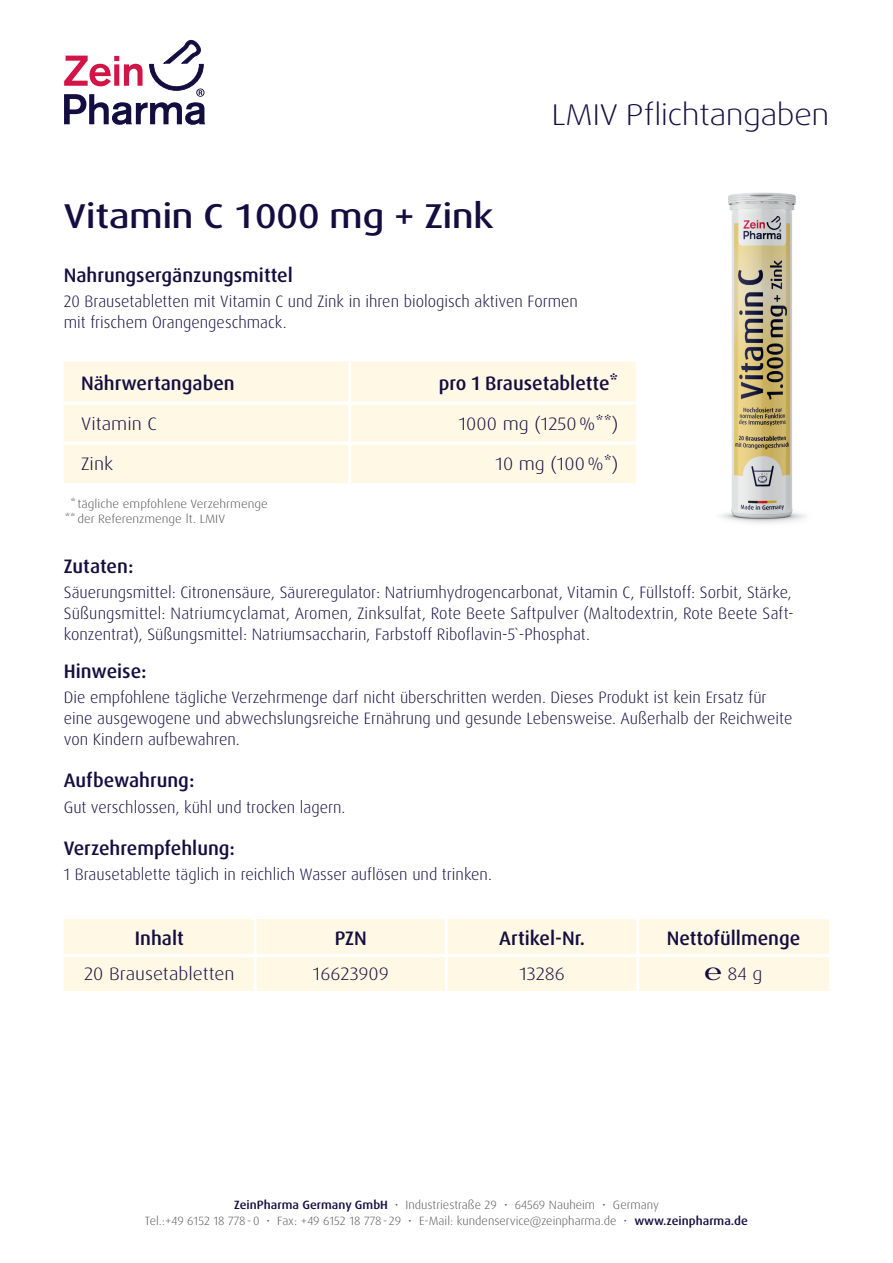
<style>
.page{position:relative;width:893px;height:1263px;background:#fff}
.page>*{position:absolute;margin:0;border:0;box-sizing:border-box;transform-origin:0 0}
.t1{font:500 expanded 34.5px "Dax Pro";color:#140d40}
.t2{font:300 expanded 30px "Dax Pro";color:#140d40}
.t3{font:500 19.5px "Dax Pro";color:#140d40}
.t4{font:300 18px "Dax Pro";color:#140d40;scale:1.1 1}
.t5{font:300 16.5px/21px "Dax Pro";color:#140d40}
.t6{font:300 12px/16.5px "Dax Pro";color:#57585a;text-align:center;scale:1.05 1}
.t7{font:300 12px/14.4px "Dax Pro";color:#57585a;scale:1.1 1}
.s1{font-weight:500;color:#140d40}
</style>
<div class="page">
<svg style="left:64px;top:39px;width:142px;height:86px"></svg>
<div style="left:64px;top:362px;width:477px;height:121px;background:#fef8e4"></div>
<hr style="left:348px;top:362px;width:3px;height:39px;background:#fff">
<hr style="left:64px;top:401px;width:286px;height:3px;background:#fff">
<hr style="left:350px;top:401px;width:286px;height:3px;background:#fff">
<hr style="left:348px;top:404px;width:3px;height:38px;background:#fff">
<hr style="left:64px;top:442px;width:286px;height:3px;background:#fff">
<hr style="left:350px;top:442px;width:286px;height:3px;background:#fff">
<hr style="left:348px;top:445px;width:3px;height:38px;background:#fff">
<img style="left:541px;top:192px;width:264px;height:332px">
<div style="left:64px;top:919px;width:765px;height:72px;background:#fef8e4"></div>
<hr style="left:254px;top:919px;width:3px;height:35px;background:#fff">
<hr style="left:445px;top:919px;width:3px;height:35px;background:#fff">
<hr style="left:636px;top:919px;width:3px;height:35px;background:#fff">
<hr style="left:64px;top:954px;width:191px;height:3px;background:#fff">
<hr style="left:255px;top:954px;width:191px;height:3px;background:#fff">
<hr style="left:254px;top:957px;width:3px;height:34px;background:#fff">
<hr style="left:446px;top:954px;width:192px;height:3px;background:#fff">
<hr style="left:445px;top:957px;width:3px;height:34px;background:#fff">
<hr style="left:638px;top:954px;width:191px;height:3px;background:#fff">
<hr style="left:636px;top:957px;width:3px;height:34px;background:#fff">
<h2 class="t2" style="left:552px;top:96px;width:279px">LMIV Pflichtangaben</h2>
<h1 class="t1" style="left:64px;top:194px;width:432px">Vitamin C 1000 mg + Zink</h1>
<p class="t3" style="left:64px;top:262px;width:231px">Nahrungsergänzungsmittel</p>
<p class="t5" style="left:64px;top:291px;width:516px">20 Brausetabletten mit Vitamin C und Zink in ihren biologisch aktiven Formen mit frischem Orangengeschmack.</p>
<p class="t3" style="left:81px;top:371px;width:155px">Nährwertangaben</p>
<p class="t3" style="left:439px;top:371px;width:181px">pro 1 Brausetablette*</p>
<p class="t4" style="left:81px;top:412px;width:70px">Vitamin C</p>
<p class="t4" style="left:459px;top:412px;width:147px">1000 mg (1250%**)</p>
<p class="t4" style="left:81px;top:452px;width:31px">Zink</p>
<p class="t4" style="left:495px;top:452px;width:113px">10 mg (100%*)</p>
<p class="t7" style="left:65px;top:497px;width:186px;text-indent:6px">* tägliche empfohlene Verzehrmenge **der Referenzmenge lt. LMIV</p>
<p class="t3" style="left:64px;top:553px;width:71px">Zutaten:</p>
<p class="t5" style="left:64px;top:582px;width:730px;text-align:justify">Säuerungsmittel: Citronensäure, Säureregulator: Natriumhydrogencarbonat, Vitamin C, Füllstoff: Sorbit, Stärke, Süßungsmittel: Natriumcyclamat, Aromen, Zinksulfat, Rote Beete Saftpulver (Maltodextrin, Rote Beete Saft&shy;konzentrat), Süßungsmittel: Natriumsaccharin, Farbstoff Riboflavin-5`-Phosphat.</p>
<p class="t3" style="left:64px;top:658px;width:84px">Hinweise:</p>
<p class="t5" style="left:64px;top:687px;width:730px">Die empfohlene tägliche Verzehrmenge darf nicht überschritten werden. Dieses Produkt ist kein Ersatz für eine ausgewogene und abwechslungsreiche Ernährung und gesunde Lebensweise. Außerhalb der Reichweite von Kindern aufbewahren.</p>
<p class="t3" style="left:64px;top:768px;width:132px">Aufbewahrung:</p>
<p class="t5" style="left:64px;top:796px;width:283px">Gut verschlossen, kühl und trocken lagern.</p>
<p class="t3" style="left:64px;top:835px;width:173px">Verzehrempfehlung:</p>
<p class="t5" style="left:64px;top:864px;width:430px">1 Brausetablette täglich in reichlich Wasser auflösen und trinken.</p>
<p class="t3" style="left:135px;top:925px;width:50px">Inhalt</p>
<p class="t3" style="left:335px;top:925px;width:34px">PZN</p>
<p class="t3" style="left:499px;top:925px;width:87px">Artikel-Nr.</p>
<p class="t3" style="left:667px;top:925px;width:135px">Nettofüllmenge</p>
<p class="t4" style="left:84px;top:962px;width:138px">20 Brausetabletten</p>
<p class="t4" style="left:313px;top:962px;width:71px">16623909</p>
<p class="t4" style="left:519px;top:962px;width:43px">13286</p>
<p class="t4" style="left:704px;top:962px;width:54px">℮ 84 g</p>
<p class="t6" style="left:145px;top:1196px;width:576px"><span class="s1">ZeinPharma Germany GmbH</span> • Industriestraße 29 • 64569 Nauheim • Germany<br>Tel.:+49 6152 18 778-0 • Fax: +49 6152 18 778- 29 • E-Mail: kundenservice@zeinpharma.de • <span class="s1">www.zeinpharma.de</span></p>
</div>
